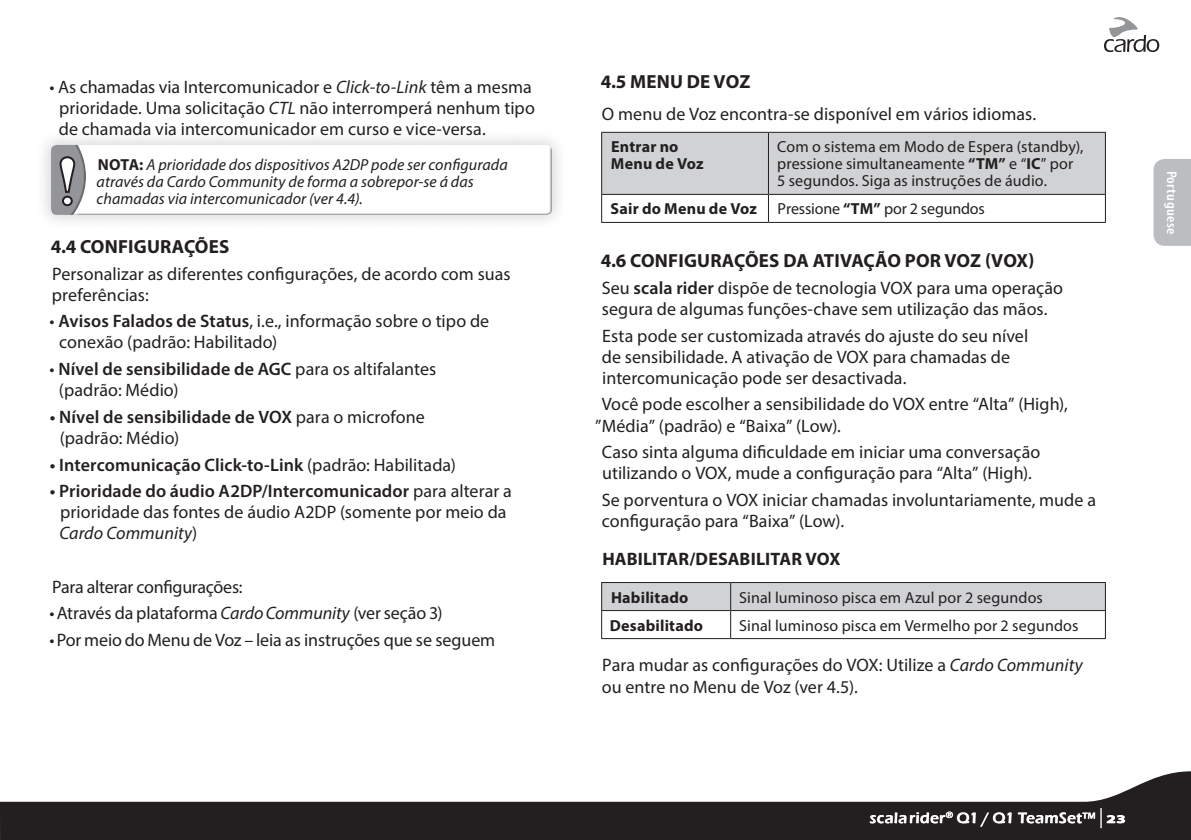
<style>
.page{position:relative;width:1191px;height:840px;background:#fff}
.page>*{position:absolute;margin:0;border:0;box-sizing:border-box;transform-origin:0 0}
.t1{font:700 19px "Myriad Pro";letter-spacing:.01em;color:#231f20}
.t2{font:18px/21px "Myriad Pro";letter-spacing:.005em;color:#231f20}
.t3{font:600 18px "Myriad Pro";letter-spacing:.005em;color:#231f20}
.t4{font:18px "Myriad Pro";letter-spacing:-.015em;color:#231f20}
.t5{font:700 18px "Myriad Pro";color:#231f20}
.t6{font:16px/17px "Myriad Pro";letter-spacing:.005em;color:#231f20}
.t7{font:italic 16px/17px "Myriad Pro";letter-spacing:.005em;color:#231f20}
.t8{font:700 16px/17px "Myriad Pro";letter-spacing:.015em;color:#231f20}
.t9{font:700 15px "Eras Book ITC";letter-spacing:.015em;color:#fff}
.t10{font:600 condensed 14px "Myriad Pro";letter-spacing:.02em;color:#fff;scale:1.15 1}
.s1{font-style:italic}
.s2{font-weight:700;font-style:normal}
.s3{font-weight:600}
.s4{font-weight:400}
.s5{font-weight:700}
.s6{font-family:"Myriad Pro";font-weight:300;font-stretch:condensed;font-size:20px}
.s7{font-family:"Myriad Pro";font-weight:900;font-size:12px}
</style>
<div class="page">
<svg style="left:1104px;top:17px;width:55px;height:35px"></svg>
<svg style="left:0;top:771px;width:1191px;height:68px;fill:#231f20"></svg>
<div style="left:1153px;top:159px;width:38px;height:87px;background:#bcbdc0"></div>
<div style="left:34px;top:127px;width:533px;height:103px;background:#231f20;opacity:.2"></div>
<div style="left:50px;top:142px;width:502px;height:72px;background:#e7e7e7"></div>
<div style="left:50px;top:145px;width:502px;height:71px;background:#fff"></div>
<svg style="left:51px;top:145px;width:35px;height:70px"></svg>
<svg style="left:601px;top:132px;width:505px;height:90px"></svg>
<hr style="left:601px;top:222px;width:167px;height:1px;background:#231f20">
<hr style="left:768px;top:222px;width:338px;height:1px;background:#231f20">
<hr style="left:601px;top:581px;width:129px;height:1px;background:#231f20">
<hr style="left:730px;top:581px;width:376px;height:1px;background:#231f20">
<svg style="left:601px;top:582px;width:505px;height:55px"></svg>
<hr style="left:601px;top:637px;width:129px;height:1px;background:#231f20">
<hr style="left:730px;top:637px;width:376px;height:1px;background:#231f20">
<svg style="left:870px;top:807px;width:255px;height:20px;background:#4a4748"></svg>
<p class="t2" style="left:59px;top:76px;width:478px;text-indent:-9px">• As chamadas via Intercomunicador e <span class="s1">Click-to-Link</span> têm a mesma prioridade. Uma solicitação <span class="s1">CTL</span> não interromperá nenhum tipo de chamada via intercomunicador em curso e vice-versa.</p>
<p class="t7" style="left:97px;top:156px;width:413px"><span class="s2">NOTA:</span> A prioridade dos dispositivos A2DP pode ser configurada através da Cardo Community de forma a sobrepor-se á das chamadas via intercomunicador (ver 4.4).</p>
<p class="t1" style="left:51px;top:234px;width:180px">4.4 CONFIGURAÇÕES</p>
<p class="t2" style="left:52px;top:262px;width:460px">Personalizar as diferentes configurações, de acordo com suas preferências:</p>
<p class="t2" style="left:59px;top:310px;width:432px;text-indent:-10px">• <span class="s3">Avisos Falados de Status</span>, i.e., informação sobre o tipo de conexão (padrão: Habilitado)</p>
<p class="t2" style="left:59px;top:358px;width:379px;text-indent:-9px">• <span class="s3">Nível de sensibilidade de AGC</span> para os altifalantes (padrão: Médio)</p>
<p class="t2" style="left:60px;top:405px;width:367px;text-indent:-10px"><span class="s3">• Nível de sensibilidade de VOX</span> para o microfone (padrão: Médio)</p>
<p class="t3" style="left:50px;top:452px;width:408px">• Intercomunicação Click-to-Link <span class="s4">(padrão: Habilitada)</span></p>
<p class="t2" style="left:59px;top:480px;width:454px;text-indent:-9px"><span class="s3">• Prioridade do áudio A2DP/Intercomunicador</span> para alterar a prioridade das fontes de áudio A2DP (somente por meio da<br><span class="s1">Cardo Community</span>)</p>
<p class="t4" style="left:52px;top:575px;width:192px">Para alterar configurações:</p>
<p class="t2" style="left:50px;top:602px;width:395px">• Através da plataforma <span class="s1">Cardo Community</span> (ver seção 3)</p>
<p class="t2" style="left:50px;top:629px;width:447px">• Por meio do Menu de Voz – leia as instruções que se seguem</p>
<p class="t1" style="left:601px;top:69px;width:151px">4.5 MENU DE VOZ</p>
<p class="t2" style="left:602px;top:104px;width:436px">O menu de Voz encontra-se disponível em vários idiomas.</p>
<p class="t8" style="left:611px;top:138px;width:94px">Entrar no<br>Menu de Voz</p>
<p class="t6" style="left:777px;top:138px;width:308px">Com o sistema em Modo de Espera (standby), pressione simultaneamente <span class="s5">“TM”</span> e “<span class="s5">IC</span>” por<br>5 segundos. Siga as instruções de áudio.</p>
<p class="t8" style="left:610px;top:200px;width:148px">Sair do Menu de Voz</p>
<p class="t6" style="left:777px;top:200px;width:209px">Pressione <span class="s5">“TM”</span> por 2 segundos</p>
<p class="t1" style="left:601px;top:248px;width:435px">4.6 CONFIGURAÇÕES DA ATIVAÇÃO POR VOZ (VOX)</p>
<p class="t2" style="left:601px;top:277px;width:463px">Seu <span class="s3">scala rider</span> dispõe de tecnologia VOX para uma operação segura de algumas funções-chave sem utilização das mãos.</p>
<p class="t2" style="left:602px;top:325px;width:428px">Esta pode ser customizada através do ajuste do seu nível de sensibilidade. A ativação de VOX para chamadas de intercomunicação pode ser desactivada.</p>
<p class="t2" style="left:595px;top:393px;width:474px;text-indent:6px">Você pode escolher a sensibilidade do VOX entre “Alta” (High), ”Média” (padrão) e “Baixa” (Low).</p>
<p class="t2" style="left:602px;top:441px;width:440px">Caso sinta alguma dificuldade em iniciar uma conversação utilizando o VOX, mude a configuração para “Alta” (High).</p>
<p class="t2" style="left:601px;top:489px;width:496px">Se porventura o VOX iniciar chamadas involuntariamente, mude a configuração para “Baixa” (Low).</p>
<p class="t5" style="left:602px;top:547px;width:240px">HABILITAR/DESABILITAR VOX</p>
<p class="t8" style="left:611px;top:587px;width:79px">Habilitado</p>
<p class="t6" style="left:739px;top:588px;width:305px">Sinal luminoso pisca em Azul por 2 segundos</p>
<p class="t8" style="left:609px;top:615px;width:95px">Desabilitado</p>
<p class="t6" style="left:739px;top:616px;width:341px">Sinal luminoso pisca em Vermelho por 2 segundos</p>
<p class="t2" style="left:602px;top:654px;width:482px">Para mudar as configurações do VOX: Utilize a <span class="s1">Cardo Community </span>ou entre no Menu de Voz (ver 4.5).</p>
<p class="t10" style="left:1180px;top:170px;width:57px;rotate:90deg">Portuguese</p>
<p class="t9" style="left:869px;top:808px;width:258px">scala rider<sup>®</sup> Q1 / Q1 TeamSet™ <span class="s6">|</span> <span class="s7">23</span></p>
</div>
